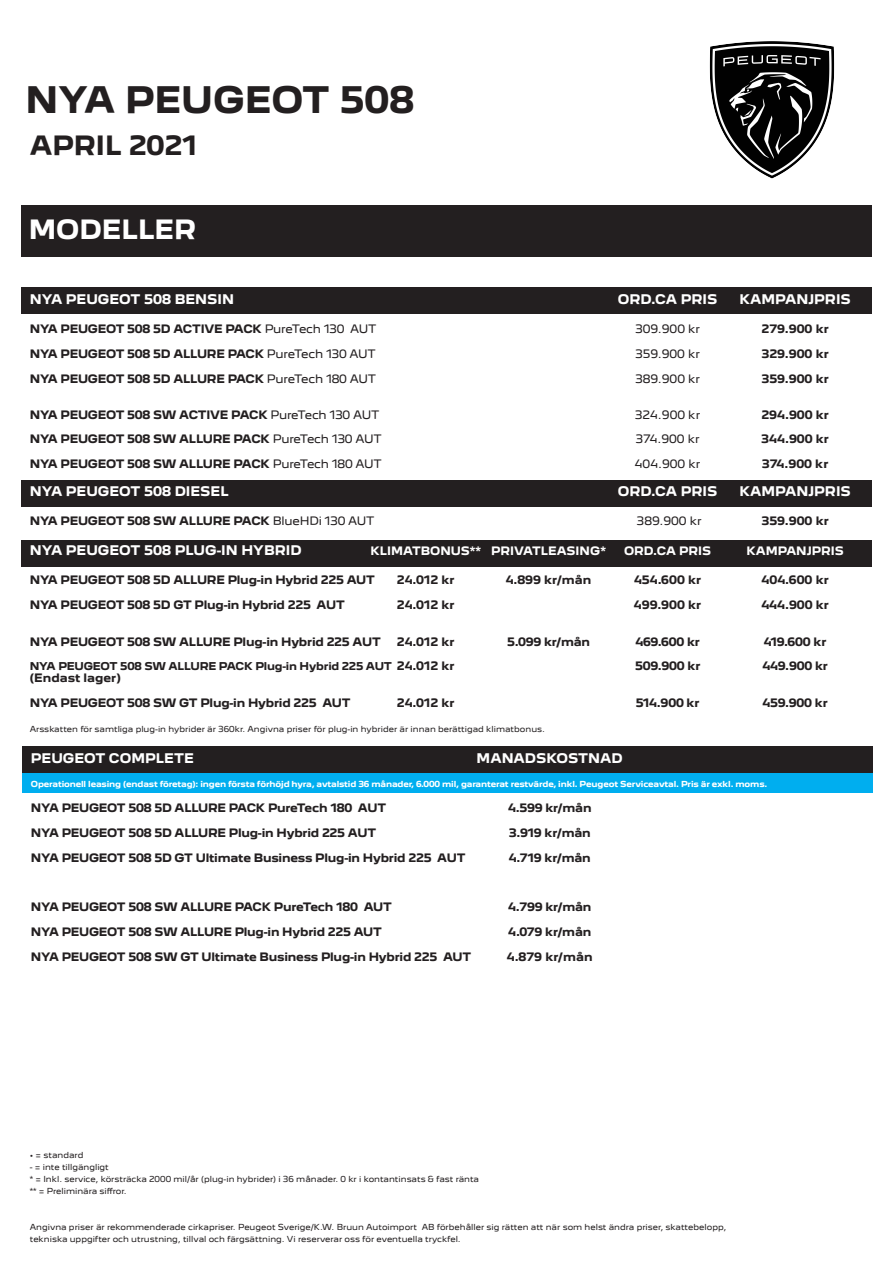
<style>
.page{position:relative;width:893px;height:1263px;background:#fff}
.page>*{position:absolute;margin:0;border:0;box-sizing:border-box;transform-origin:0 0}
.t1{font:700 33px "Peugeot New";color:#231f20}
.t2{font:700 24px "Peugeot New";color:#231f20}
.t3{font:700 24px "Peugeot New";color:#fff}
.t4{font:700 12px "Peugeot New";color:#fff}
.t5{font:700 10.5px "Peugeot New";letter-spacing:-.02em;color:#231f20}
.t6{font:10.5px "Peugeot New";color:#231f20}
.t7{font:700 10.5px "Peugeot New";color:#fff}
.t8{font:700 10.5px "Peugeot New";color:#231f20}
.t9{font:700 9.75px "Peugeot New";letter-spacing:-.02em;color:#231f20}
.t10{font:7.5px/12px "Peugeot New";color:#231f20}
.t11{font:700 7.5px "Peugeot New";letter-spacing:-.02em;color:#fff}
.s1{font-weight:400}
.s2{font-size:10.5px}
</style>
<div class="page">
<div style="left:21px;top:287px;width:851px;height:26px;background:#231f20"></div>
<div style="left:22px;top:480px;width:850px;height:27px;background:#231f20"></div>
<div style="left:21px;top:206px;width:851px;height:51px;background:#231f20"></div>
<div style="left:21px;top:540px;width:851px;height:26px;background:#231f20"></div>
<div style="left:22px;top:746px;width:851px;height:27px;background:#231f20"></div>
<div style="left:22px;top:773px;width:851px;height:20px;background:#00aeef"></div>
<img style="left:709px;top:41px;width:126px;height:138px">
<p class="t1" style="left:26px;top:78px;width:390px">NYA PEUGEOT 508</p>
<p class="t2" style="left:30px;top:130px;width:169px">APRIL 2021</p>
<p class="t3" style="left:29px;top:213px;width:169px">MODELLER</p>
<p class="t4" style="left:30px;top:291px;width:206px">NYA PEUGEOT 508 BENSIN</p>
<p class="t4" style="left:618px;top:291px;width:101px">ORD.CA PRIS</p>
<p class="t4" style="left:739px;top:291px;width:113px">KAMPANJPRIS</p>
<p class="t5" style="left:30px;top:322px;width:348px">NYA PEUGEOT 508 5D ACTIVE PACK <span class="s1">PureTech 130 AUT</span></p>
<p class="t6" style="left:635px;top:322px;width:67px">309.900 kr</p>
<p class="t5" style="left:762px;top:322px;width:69px">279.900 kr</p>
<p class="t5" style="left:30px;top:347px;width:348px">NYA PEUGEOT 508 5D ALLURE PACK <span class="s1">PureTech 130 AUT</span></p>
<p class="t6" style="left:635px;top:347px;width:67px">359.900 kr</p>
<p class="t5" style="left:762px;top:347px;width:69px">329.900 kr</p>
<p class="t5" style="left:30px;top:371px;width:348px">NYA PEUGEOT 508 5D ALLURE PACK <span class="s1">PureTech 180 AUT</span></p>
<p class="t6" style="left:635px;top:372px;width:67px">389.900 kr</p>
<p class="t5" style="left:762px;top:371px;width:69px">359.900 kr</p>
<p class="t5" style="left:30px;top:407px;width:351px">NYA PEUGEOT 508 SW ACTIVE PACK <span class="s1">PureTech 130 AUT</span></p>
<p class="t6" style="left:635px;top:408px;width:67px">324.900 kr</p>
<p class="t5" style="left:761px;top:407px;width:69px">294.900 kr</p>
<p class="t5" style="left:30px;top:432px;width:353px">NYA PEUGEOT 508 SW ALLURE PACK <span class="s1">PureTech 130 AUT</span></p>
<p class="t6" style="left:635px;top:432px;width:66px">374.900 kr</p>
<p class="t5" style="left:761px;top:432px;width:69px">344.900 kr</p>
<p class="t5" style="left:30px;top:457px;width:354px">NYA PEUGEOT 508 SW ALLURE PACK <span class="s1">PureTech 180 AUT</span></p>
<p class="t6" style="left:635px;top:457px;width:67px">404.900 kr</p>
<p class="t5" style="left:762px;top:457px;width:68px">374.900 kr</p>
<p class="t4" style="left:30px;top:483px;width:200px">NYA PEUGEOT 508 DIESEL</p>
<p class="t4" style="left:618px;top:483px;width:101px">ORD.CA PRIS</p>
<p class="t4" style="left:739px;top:483px;width:113px">KAMPANJPRIS</p>
<p class="t5" style="left:30px;top:514px;width:346px">NYA PEUGEOT 508 SW ALLURE PACK <span class="s1">BlueHDi 130 AUT</span></p>
<p class="t6" style="left:637px;top:514px;width:67px">389.900 kr</p>
<p class="t5" style="left:762px;top:514px;width:69px">359.900 kr</p>
<p class="t4" style="left:30px;top:542px;width:273px">NYA PEUGEOT 508 PLUG-IN HYBRID</p>
<p class="t7" style="left:370px;top:544px;width:237px">KLIMATBONUS** PRIVATLEASING*</p>
<p class="t7" style="left:624px;top:544px;width:89px">ORD.CA PRIS</p>
<p class="t7" style="left:746px;top:544px;width:99px">KAMPANJPRIS</p>
<p class="t5" style="left:30px;top:573px;width:347px">NYA PEUGEOT 508 5D ALLURE Plug-in Hybrid 225 AUT</p>
<p class="t5" style="left:397px;top:573px;width:59px">24.012 kr</p>
<p class="t5" style="left:506px;top:573px;width:87px">4.899 kr/mån</p>
<p class="t5" style="left:634px;top:573px;width:69px">454.600 kr</p>
<p class="t5" style="left:762px;top:573px;width:69px">404.600 kr</p>
<p class="t5" style="left:30px;top:597px;width:317px">NYA PEUGEOT 508 5D GT Plug-in Hybrid 225 AUT</p>
<p class="t5" style="left:397px;top:597px;width:59px">24.012 kr</p>
<p class="t5" style="left:634px;top:597px;width:69px">499.900 kr</p>
<p class="t5" style="left:761px;top:597px;width:69px">444.900 kr</p>
<p class="t5" style="left:30px;top:634px;width:352px">NYA PEUGEOT 508 SW ALLURE Plug-in Hybrid 225 AUT</p>
<p class="t5" style="left:397px;top:634px;width:59px">24.012 kr</p>
<p class="t5" style="left:507px;top:634px;width:85px">5.099 kr/mån</p>
<p class="t5" style="left:635px;top:634px;width:66px">469.600 kr</p>
<p class="t5" style="left:764px;top:634px;width:64px">419.600 kr</p>
<p class="t9" style="left:30px;top:660px;width:426px">NYA PEUGEOT 508 SW ALLURE PACK Plug-in Hybrid 225 AUT <span class="s2">24.012 kr</span></p>
<p class="t5" style="left:635px;top:659px;width:67px">509.900 kr</p>
<p class="t5" style="left:763px;top:659px;width:67px">449.900 kr</p>
<p class="t8" style="left:30px;top:671px;width:93px">(Endast lager)</p>
<p class="t5" style="left:30px;top:696px;width:322px">NYA PEUGEOT 508 SW GT Plug-in Hybrid 225 AUT</p>
<p class="t5" style="left:397px;top:696px;width:59px">24.012 kr</p>
<p class="t5" style="left:636px;top:696px;width:65px">514.900 kr</p>
<p class="t5" style="left:762px;top:696px;width:67px">459.900 kr</p>
<p class="t10" style="left:30px;top:723px;width:517px">Årsskatten för samtliga plug-in hybrider är 360kr. Angivna priser för plug-in hybrider är innan berättigad klimatbonus.</p>
<p class="t4" style="left:31px;top:750px;width:165px">PEUGEOT COMPLETE</p>
<p class="t4" style="left:477px;top:750px;width:148px">MÅNADSKOSTNAD</p>
<p class="t11" style="left:31px;top:779px;width:738px">Operationell leasing (endast företag): ingen första förhöjd hyra, avtalstid 36 månader, 6.000 mil, garanterat restvärde, inkl. Peugeot Serviceavtal. Pris är exkl. moms.</p>
<p class="t5" style="left:31px;top:801px;width:357px">NYA PEUGEOT 508 5D ALLURE PACK PureTech 180 AUT</p>
<p class="t5" style="left:508px;top:801px;width:85px">4.599 kr/mån</p>
<p class="t5" style="left:31px;top:826px;width:347px">NYA PEUGEOT 508 5D ALLURE Plug-in Hybrid 225 AUT</p>
<p class="t5" style="left:509px;top:826px;width:83px">3.919 kr/mån</p>
<p class="t5" style="left:31px;top:850px;width:436px">NYA PEUGEOT 508 5D GT Ultimate Business Plug-in Hybrid 225 AUT</p>
<p class="t5" style="left:509px;top:850px;width:84px">4.719 kr/mån</p>
<p class="t5" style="left:31px;top:900px;width:363px">NYA PEUGEOT 508 SW ALLURE PACK PureTech 180 AUT</p>
<p class="t5" style="left:508px;top:900px;width:85px">4.799 kr/mån</p>
<p class="t5" style="left:31px;top:925px;width:352px">NYA PEUGEOT 508 SW ALLURE Plug-in Hybrid 225 AUT</p>
<p class="t5" style="left:508px;top:925px;width:84px">4.079 kr/mån</p>
<p class="t5" style="left:31px;top:949px;width:442px">NYA PEUGEOT 508 SW GT Ultimate Business Plug-in Hybrid 225 AUT</p>
<p class="t5" style="left:507px;top:949px;width:87px">4.879 kr/mån</p>
<p class="t10" style="left:30px;top:1149px;width:55px">• = standard</p>
<p class="t10" style="left:30px;top:1161px;width:81px">- = inte tillgängligt</p>
<p class="t10" style="left:30px;top:1173px;width:451px">* = Inkl. service, körsträcka 2000 mil/år (plug-in hybrider) i 36 månader. 0 kr i kontantinsats &amp; fast ränta</p>
<p class="t10" style="left:30px;top:1185px;width:98px">** = Preliminära siffror.</p>
<p class="t10" style="left:30px;top:1221px;width:698px">Angivna priser är rekommenderade cirkapriser. Peugeot Sverige/K.W. Bruun Autoimport AB förbehåller sig rätten att när som helst ändra priser, skattebelopp, tekniska uppgifter och utrustning, tillval och färgsättning. Vi reserverar oss för eventuella tryckfel.</p>
</div>
